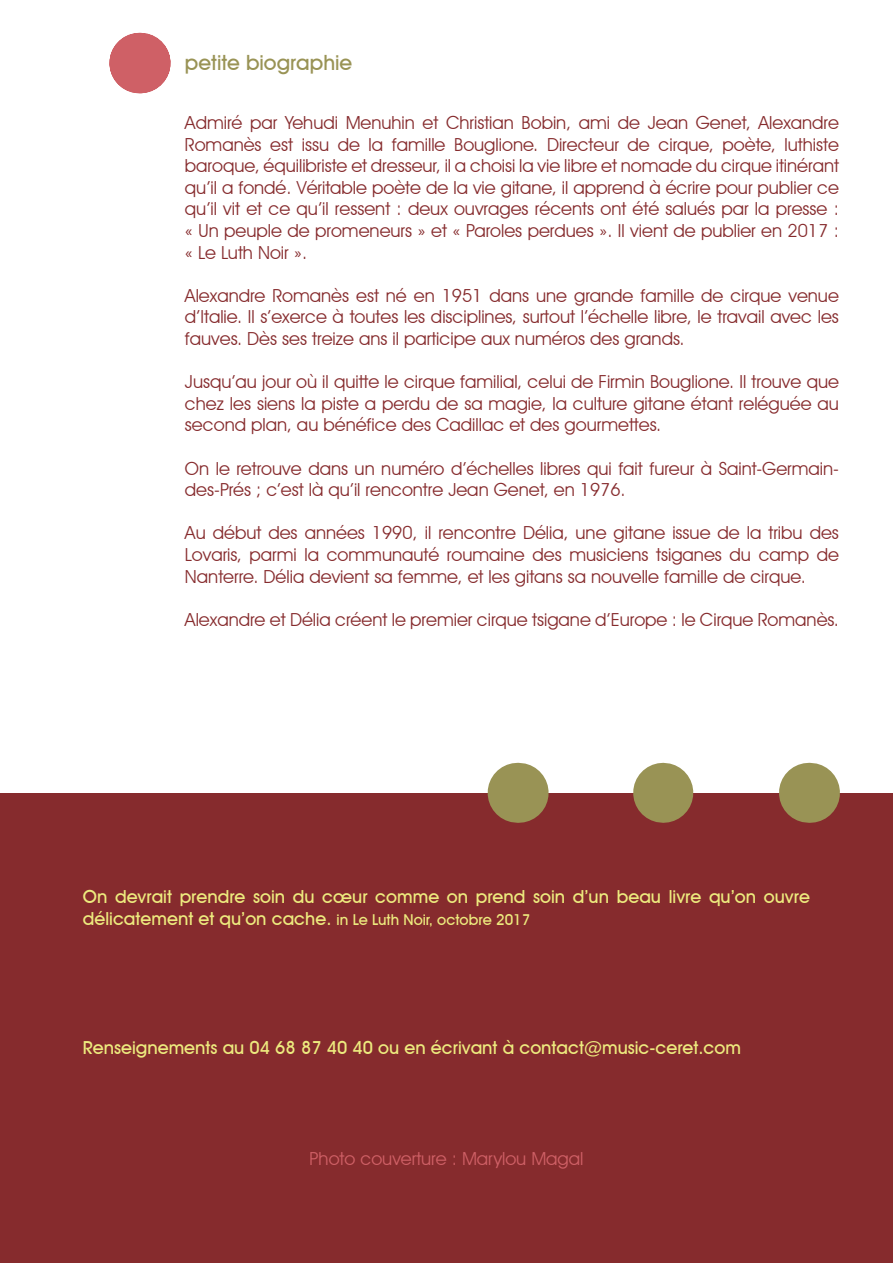
<style>
.page{position:relative;width:893px;height:1263px;background:#fff}
.page>*{position:absolute;margin:0;border:0;box-sizing:border-box;transform-origin:0 0}
.t1{font:500 21px "Avant Garde IT Cby BT";color:#999355}
.t2{font:18px/21.6px "Avant Garde IT Cby BT";color:#862b2d;text-align:justify}
.t3{font:500 18px/21.6px "Avant Garde IT Cby BT";color:#edeb7e}
.t4{font:18px "Avant Garde IT Cby BT";color:#cf6066}
.s1{font-size:15px}
</style>
<div class="page">
<div style="left:0;top:793px;width:893px;height:470px;background:#862b2d"></div>
<svg style="left:109px;top:63px;width:60px;height:1px"></svg>
<hr style="left:139px;top:33px;width:1px;height:60px;background:#cf6066">
<svg style="left:633px;top:763px;width:30px;height:60px"></svg>
<hr style="left:809px;top:763px;width:1px;height:60px;background:#999355">
<hr style="left:518px;top:763px;width:1px;height:60px;background:#999355">
<p class="t1" style="left:185px;top:50px;width:169px">petite biographie</p>
<p class="t2" style="left:185px;top:112px;width:655px">Admiré par Yehudi Menuhin et Christian Bobin, ami de Jean Genet, Alexandre Romanès est issu de la famille Bouglione. Directeur de cirque, poète, luthiste baroque, équilibriste et dresseur, il a choisi la vie libre et nomade du cirque itinérant qu’il a fondé. Véritable poète de la vie gitane, il apprend à écrire pour publier ce qu’il vit et ce qu’il ressent : deux ouvrages récents ont été salués par la presse : « Un peuple de promeneurs » et « Paroles perdues ». Il vient de publier en 2017 : « Le Luth Noir ».</p>
<p class="t2" style="left:185px;top:284px;width:655px">Alexandre Romanès est né en 1951 dans une grande famille de cirque venue d’Italie. Il s’exerce à toutes les disciplines, surtout l’échelle libre, le travail avec les fauves. Dès ses treize ans il participe aux numéros des grands.</p>
<p class="t2" style="left:185px;top:371px;width:655px">Jusqu’au jour où il quitte le cirque familial, celui de Firmin Bouglione. Il trouve que chez les siens la piste a perdu de sa magie, la culture gitane étant reléguée au second plan, au bénéfice des Cadillac et des gourmettes.</p>
<p class="t2" style="left:185px;top:457px;width:655px">On le retrouve dans un numéro d’échelles libres qui fait fureur à Saint-Germain&shy;des-Prés ; c’est là qu’il rencontre Jean Genet, en 1976.</p>
<p class="t2" style="left:185px;top:522px;width:655px">Au début des années 1990, il rencontre Délia, une gitane issue de la tribu des Lovaris, parmi la communauté roumaine des musiciens tsiganes du camp de Nanterre. Délia devient sa femme, et les gitans sa nouvelle famille de cirque.</p>
<p class="t2" style="left:185px;top:608px;width:655px">Alexandre et Délia créent le premier cirque tsigane d’Europe : le Cirque Romanès.</p>
<p class="t3" style="left:83px;top:886px;width:729px">On devrait prendre soin du cœur comme on prend soin d’un beau livre qu’on ouvre délicatement et qu’on cache. <span class="s1">in Le Luth Noir, octobre 2017</span></p>
<p class="t3" style="left:83px;top:1037px;width:660px">Renseignements au 04 68 87 40 40 ou en écrivant à contact@music-ceret.com</p>
<p class="t4" style="left:310px;top:1147px;width:275px">Photo couverture : Marylou Magal</p>
</div>
